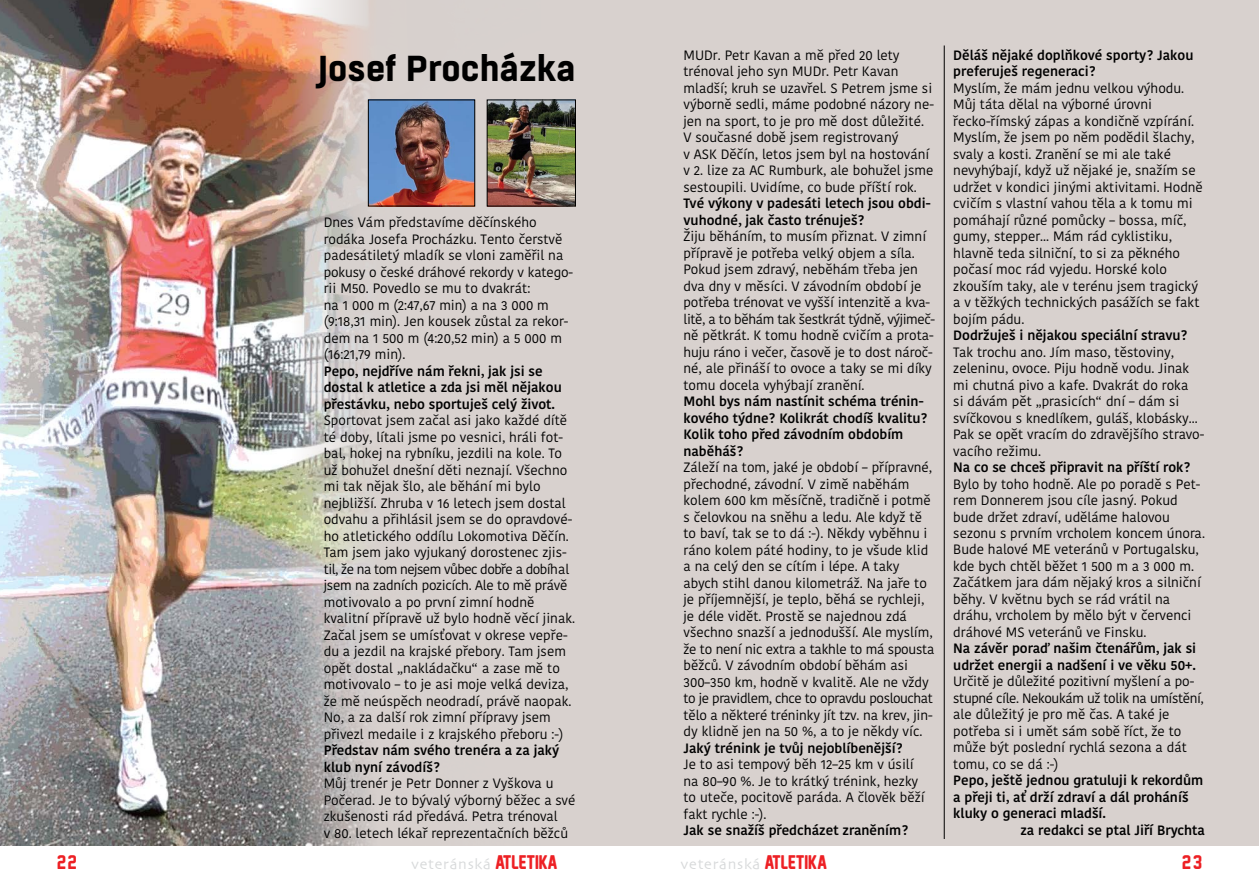
<style>
.page{position:relative;width:1259px;height:893px;background:#fff}
.page>*{position:absolute;margin:0;border:0;box-sizing:border-box;transform-origin:0 0}
.t1{font:700 36px "Boxed";color:#000}
.t2{font:18px "New Athletic M54";color:#ed2024}
.t3{font:15px "Skia";letter-spacing:.05em;color:#d7d9da}
.t4{font:13.5px/16.5px "Kohinoor Devanagari";color:#000}
.t5{font:500 13.5px/16.5px "Kohinoor Devanagari";color:#000}
.s1{font-family:"New Athletic M54";font-size:18px;color:#ed2024}
</style>
<div class="page">
<div style="left:279px;top:0;width:980px;height:845px;background:#d8d1ce"></div>
<img style="left:0;top:0;width:540px;height:845px">
<img style="left:370px;top:102px;width:103px;height:102px">
<div style="left:368px;top:100px;width:107px;height:106px;border:1px solid #000"></div>
<img style="left:489px;top:102px;width:85px;height:102px">
<div style="left:487px;top:100px;width:89px;height:106px;border:1px solid #000"></div>
<hr style="left:944px;top:45px;width:1px;height:794px;background:#000">
<h1 class="t1" style="left:318px;top:44px;width:259px">Josef Procházka</h1>
<p class="t4" style="left:324px;top:214px;width:251px">Dnes Vám představíme děčínského rodáka Josefa Procházku. Tento čerstvě padesátiletý mladík se vloni zaměřil na pokusy o české dráhové rekordy v katego&shy;rii M50. Povedlo se mu to dvakrát:<br>na 1 000 m (2:47,67 min) a na 3 000 m (9:18,31 min). Jen kousek zůstal za rekor&shy;dem na 1 500 m (4:20,52 min) a 5 000 m (16:21,79 min).</p>
<p class="t5" style="left:324px;top:363px;width:239px">Pepo, nejdříve nám řekni, jak jsi se dostal k atletice a zda jsi měl nějakou přestávku, nebo sportuješ celý život.</p>
<p class="t4" style="left:324px;top:412px;width:253px">Sportovat jsem začal asi jako každé dítě té doby, lítali jsme po vesnici, hráli fot&shy;bal, hokej na rybníku, jezdili na kole. To už bohužel dnešní děti neznají. Všechno mi tak nějak šlo, ale běhání mi bylo nejbližší. Zhruba v 16 letech jsem dostal odvahu a přihlásil jsem se do opravdové&shy;ho atletického oddílu Lokomotiva Děčín.<br>Tam jsem jako vyjukaný dorostenec zjis&shy;til, že na tom nejsem vůbec dobře a dobíhal jsem na zadních pozicích. Ale to mě právě motivovalo a po první zimní hodně kvalitní přípravě už bylo hodně věcí jinak.<br>Začal jsem se umísťovat v okrese vepře&shy;du a jezdil na krajské přebory. Tam jsem opět dostal „nakládačku“ a zase mě to motivovalo – to je asi moje velká deviza, že mě neúspěch neodradí, právě naopak.<br>No, a za další rok zimní přípravy jsem přivezl medaile i z krajského přeboru :-)</p>
<p class="t5" style="left:324px;top:742px;width:237px">Představ nám svého trenéra a za jaký klub nyní závodíš?</p>
<p class="t4" style="left:324px;top:775px;width:253px">Můj trenér je Petr Donner z Vyškova u Počerad. Je to bývalý výborný běžec a své zkušenosti rád předává. Petra trénoval<br>v 80. letech lékař reprezentačních běžců</p>
<p class="t4" style="left:683px;top:47px;width:252px">MUDr. Petr Kavan a mě před 20 lety trénoval jeho syn MUDr. Petr Kavan mladší; kruh se uzavřel. S Petrem jsme si výborně sedli, máme podobné názory ne&shy;jen na sport, to je pro mě dost důležité.<br>V současné době jsem registrovaný<br>v ASK Děčín, letos jsem byl na hostování v 2. lize za AC Rumburk, ale bohužel jsme sestoupili. Uvidíme, co bude příští rok.</p>
<p class="t5" style="left:683px;top:195px;width:248px">Tvé výkony v padesáti letech jsou obdi&shy;vuhodné, jak často trénuješ?</p>
<p class="t4" style="left:683px;top:228px;width:253px">Žiju běháním, to musím přiznat. V zimní přípravě je potřeba velký objem a síla.<br>Pokud jsem zdravý, neběhám třeba jen dva dny v měsíci. V závodním období je potřeba trénovat ve vyšší intenzitě a kva&shy;litě, a to běhám tak šestkrát týdně, výjimeč&shy;ně pětkrát. K tomu hodně cvičím a prota&shy;huju ráno i večer, časově je to dost nároč&shy;né, ale přináší to ovoce a taky se mi díky tomu docela vyhýbají zranění.</p>
<p class="t5" style="left:683px;top:393px;width:245px">Mohl bys nám nastínit schéma trénin&shy;kového týdne? Kolikrát chodíš kvalitu?<br>Kolik toho před závodním obdobím naběháš?</p>
<p class="t4" style="left:683px;top:459px;width:252px">Záleží na tom, jaké je období – přípravné, přechodné, závodní. V zimě naběhám kolem 600 km měsíčně, tradičně i potmě s čelovkou na sněhu a ledu. Ale když tě to baví, tak se to dá :-). Někdy vyběhnu i ráno kolem páté hodiny, to je všude klid a na celý den se cítím i lépe. A taky abych stihl danou kilometráž. Na jaře to je příjemnější, je teplo, běhá se rychleji, je déle vidět. Prostě se najednou zdá všechno snazší a jednodušší. Ale myslím, že to není nic extra a takhle to má spousta běžců. V závodním období běhám asi 300–350 km, hodně v kvalitě. Ale ne vždy to je pravidlem, chce to opravdu poslouchat tělo a některé tréninky jít tzv. na krev, jin&shy;dy klidně jen na 50 %, a to je někdy víc.</p>
<p class="t5" style="left:683px;top:740px;width:221px">Jaký trénink je tvůj nejoblíbenější?</p>
<p class="t4" style="left:683px;top:756px;width:243px">Je to asi tempový běh 12–25 km v úsilí na 80–90 %. Je to krátký trénink, hezky to uteče, pocitově paráda. A člověk běží fakt rychle :-).</p>
<p class="t5" style="left:683px;top:822px;width:226px">Jak se snažíš předcházet zraněním?</p>
<p class="t5" style="left:953px;top:47px;width:242px">Děláš nějaké doplňkové sporty? Jakou preferuješ regeneraci?</p>
<p class="t4" style="left:953px;top:80px;width:251px">Myslím, že mám jednu velkou výhodu.<br>Můj táta dělal na výborné úrovni řecko-římský zápas a kondičně vzpírání.<br>Myslím, že jsem po něm podědil šlachy, svaly a kosti. Zranění se mi ale také nevyhýbají, když už nějaké je, snažím se udržet v kondici jinými aktivitami. Hodně cvičím s vlastní vahou těla a k tomu mi pomáhají různé pomůcky – bossa, míč, gumy, stepper... Mám rád cyklistiku, hlavně teda silniční, to si za pěkného počasí moc rád vyjedu. Horské kolo zkouším taky, ale v terénu jsem tragický a v těžkých technických pasážích se fakt bojím pádu.</p>
<p class="t5" style="left:953px;top:327px;width:236px">Dodržuješ i nějakou speciální stravu?</p>
<p class="t4" style="left:953px;top:344px;width:253px">Tak trochu ano. Jím maso, těstoviny, zeleninu, ovoce. Piju hodně vodu. Jinak mi chutná pivo a kafe. Dvakrát do roka<br>si dávám pět „prasicích“ dní – dám si svíčkovou s knedlíkem, guláš, klobásky...<br>Pak se opět vracím do zdravějšího stravo&shy;vacího režimu.</p>
<p class="t5" style="left:953px;top:459px;width:239px">Na co se chceš připravit na příští rok?</p>
<p class="t4" style="left:953px;top:476px;width:253px">Bylo by toho hodně. Ale po poradě s Pet&shy;rem Donnerem jsou cíle jasný. Pokud bude držet zdraví, uděláme halovou sezonu s prvním vrcholem koncem února.<br>Bude halové ME veteránů v Portugalsku, kde bych chtěl běžet 1 500 m a 3 000 m.<br>Začátkem jara dám nějaký kros a silniční běhy. V květnu bych se rád vrátil na dráhu, vrcholem by mělo být v červenci dráhové MS veteránů ve Finsku.</p>
<p class="t5" style="left:953px;top:641px;width:244px">Na závěr poraď našim čtenářům, jak si udržet energii a nadšení i ve věku 50+.</p>
<p class="t4" style="left:953px;top:674px;width:252px">Určitě je důležité pozitivní myšlení a po&shy;stupné cíle. Nekoukám už tolik na umístění, ale důležitý je pro mě čas. A také je potřeba si i umět sám sobě říct, že to může být poslední rychlá sezona a dát tomu, co se dá :-)</p>
<p class="t5" style="left:953px;top:772px;width:252px">Pepo, ještě jednou gratuluji k rekordům</p>
<p class="t5" style="left:953px;top:789px;width:237px">a přeji ti, ať drží zdraví a dál proháníš</p>
<p class="t5" style="left:953px;top:805px;width:154px">kluky o generaci mladší.</p>
<p class="t5" style="left:1020px;top:822px;width:186px">za redakci se ptal Jiří Brychta</p>
<h2 class="t2" style="left:57px;top:852px;width:21px">22</h2>
<p class="t3" style="left:411px;top:855px;width:148px">veteránská <span class="s1">ATLETIKA</span></p>
<p class="t3" style="left:680px;top:855px;width:148px">veteránská <span class="s1">ATLETIKA</span></p>
<h2 class="t2" style="left:1182px;top:852px;width:21px">23</h2>
</div>
